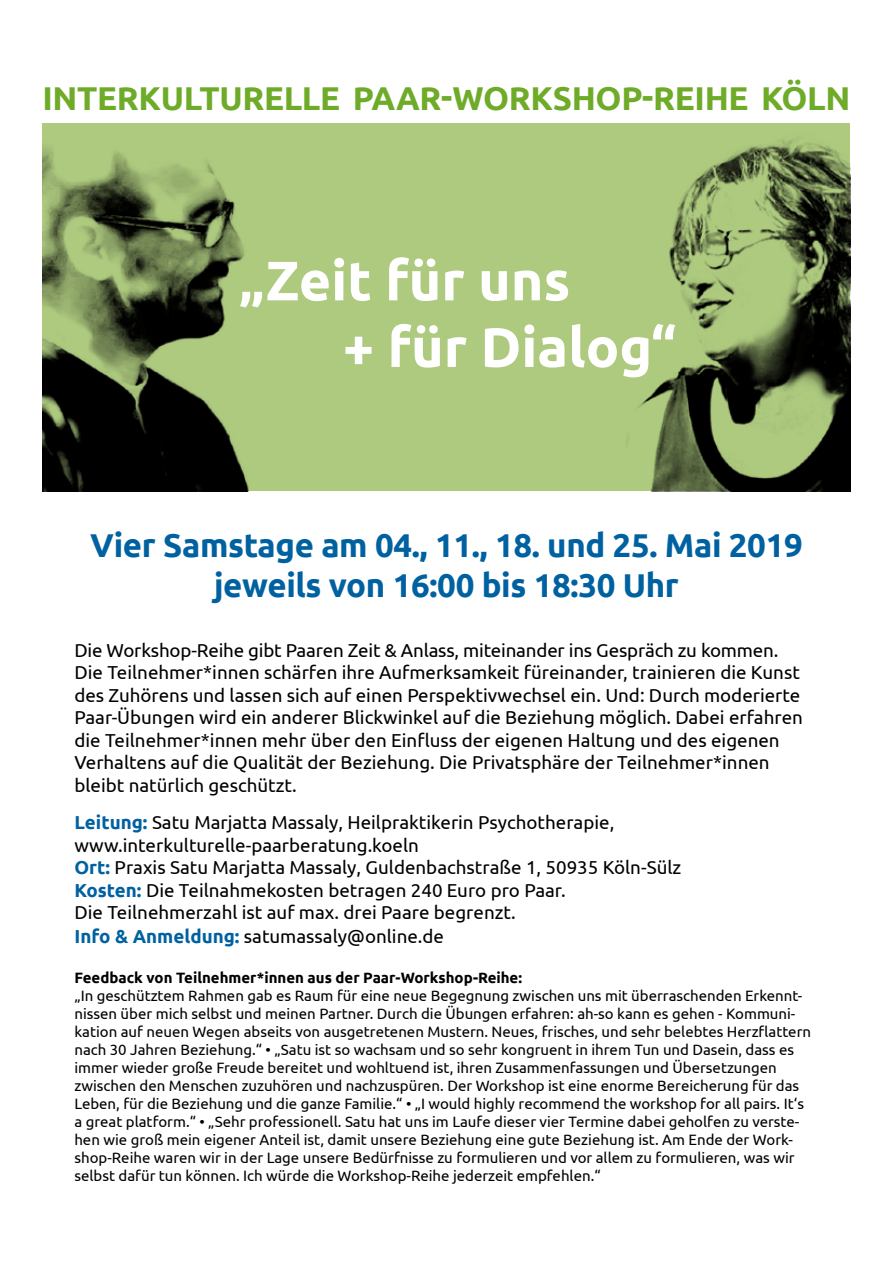
<style>
.page{position:relative;width:893px;height:1263px;background:#fff}
.page>*{position:absolute;margin:0;border:0;box-sizing:border-box;transform-origin:0 0}
.t1{font:700 55.5px/66.6px "Ubuntu";color:#fff}
.t2{font:700 33px/39.6px "Ubuntu";letter-spacing:-.01em;color:#0061a1;text-align:center}
.t3{font:700 33px "Ubuntu";letter-spacing:-.01em;color:#6eab28}
.t4{font:18.75px/22.5px "Ubuntu";color:#000}
.t5{font:15px/18px "Ubuntu";color:#000}
.t6{font:700 15px "Ubuntu";color:#000}
.s1{font-weight:700;color:#0061a1}
</style>
<div class="page">
<img style="left:43px;top:123px;width:807px;height:368px">
<h2 class="t3" style="left:43px;top:78px;width:809px">INTERKULTURELLE PAAR-WORKSHOP-REIHE KÖLN</h2>
<h1 class="t1" style="left:343px;top:246px;width:335px;text-indent:-104px">„Zeit für uns<br>+ für Dialog“</h1>
<h2 class="t2" style="left:90px;top:525px;width:714px">Vier Samstage am 04., 11., 18. und 25. Mai 2019 jeweils von 16:00 bis 18:30 Uhr</h2>
<p class="t4" style="left:74px;top:638px;width:730px">Die Workshop-Reihe gibt Paaren Zeit &amp; Anlass, miteinander ins Gespräch zu kommen.<br>Die Teilnehmer*innen schärfen ihre Aufmerksamkeit füreinander, trainieren die Kunst des Zuhörens und lassen sich auf einen Perspektivwechsel ein. Und: Durch moderierte Paar-Übungen wird ein anderer Blickwinkel auf die Beziehung möglich. Dabei erfahren die Teilnehmer*innen mehr über den Einfluss der eigenen Haltung und des eigenen Verhaltens auf die Qualität der Beziehung. Die Privatsphäre der Teilnehmer*innen bleibt natürlich geschützt.</p>
<p class="t4" style="left:74px;top:811px;width:608px"><span class="s1">Leitung:</span> Satu Marjatta Massaly, Heilpraktikerin Psychotherapie, www.interkulturelle-paarberatung.koeln<br><span class="s1">Ort:</span> Praxis Satu Marjatta Massaly, Guldenbachstraße 1, 50935 Köln-Sülz <span class="s1">Kosten:</span> Die Teilnahmekosten betragen 240 Euro pro Paar.<br>Die Teilnehmerzahl ist auf max. drei Paare begrenzt.<br><span class="s1">Info &amp; Anmeldung:</span> satumassaly@online.de</p>
<p class="t6" style="left:74px;top:969px;width:449px">Feedback von Teilnehmer*innen aus der Paar-Workshop-Reihe:</p>
<p class="t5" style="left:74px;top:986px;width:738px">„In geschütztem Rahmen gab es Raum für eine neue Begegnung zwischen uns mit überraschenden Erkennt&shy;nissen über mich selbst und meinen Partner. Durch die Übungen erfahren: ah-so kann es gehen - Kommuni&shy;kation auf neuen Wegen abseits von ausgetretenen Mustern. Neues, frisches, und sehr belebtes Herzflattern nach 30 Jahren Beziehung.“ • „Satu ist so wachsam und so sehr kongruent in ihrem Tun und Dasein, dass es immer wieder große Freude bereitet und wohltuend ist, ihren Zusammenfassungen und Übersetzungen zwischen den Menschen zuzuhören und nachzuspüren. Der Workshop ist eine enorme Bereicherung für das Leben, für die Beziehung und die ganze Familie.“ • „I would highly recommend the workshop for all pairs. It‘s a great platform.“ • „Sehr professionell. Satu hat uns im Laufe dieser vier Termine dabei geholfen zu verste&shy;hen wie groß mein eigener Anteil ist, damit unsere Beziehung eine gute Beziehung ist. Am Ende der Work&shy;shop-Reihe waren wir in der Lage unsere Bedürfnisse zu formulieren und vor allem zu formulieren, was wir selbst dafür tun können. Ich würde die Workshop-Reihe jederzeit empfehlen.“</p>
</div>
